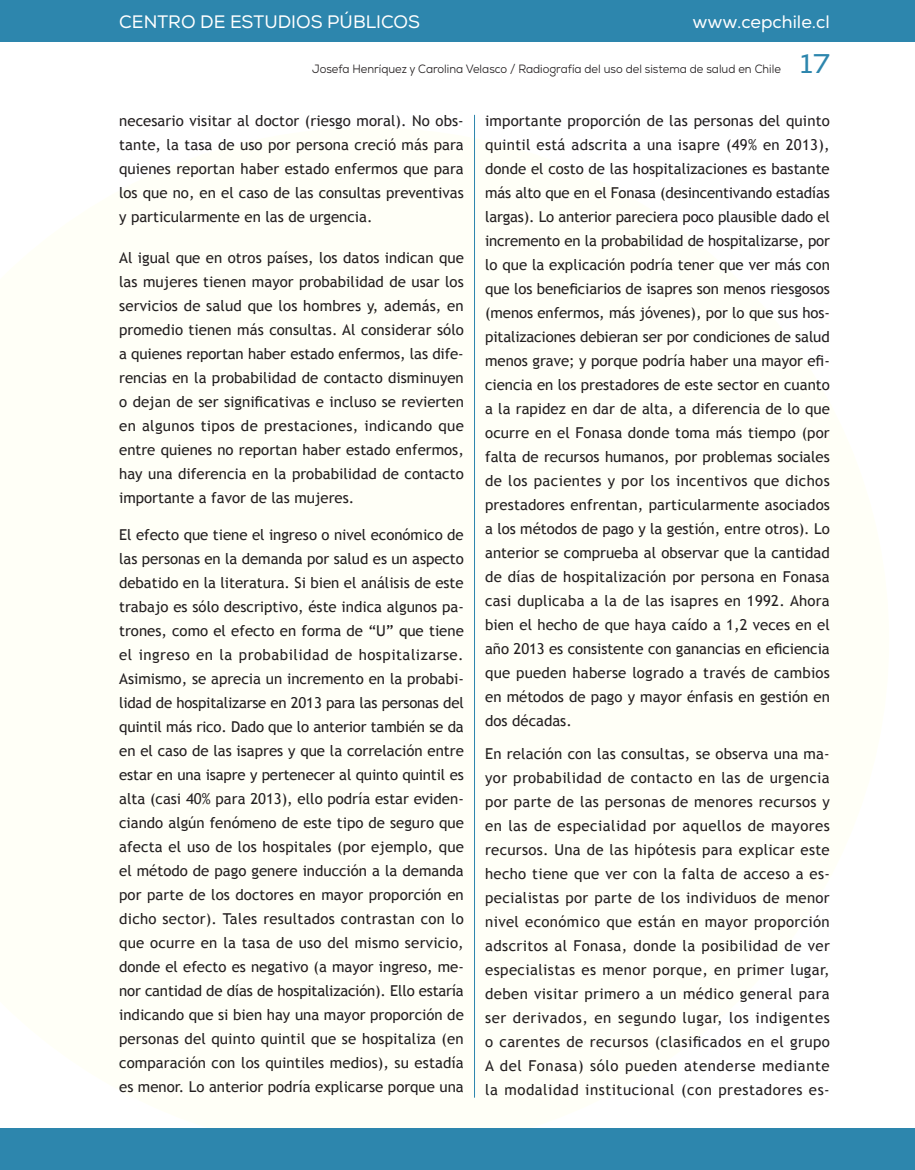
<style>
.page{position:relative;width:915px;height:1170px;background:#fff}
.page>*{position:absolute;margin:0;border:0;box-sizing:border-box;transform-origin:0 0}
.t1{font:27px "Nexa";color:#2d86ad;scale:1.1 1}
.t2{font:18px "Nexa";color:#fff}
.t3{font:15px/24px "Trebuchet MS";color:#231f20;text-align:justify}
.t4{font:12px "Nexa";color:#231f20;scale:.93 1}
</style>
<div class="page">
<hr style="left:474px;top:115px;width:1px;height:982px;background:#2d86ad">
<div style="left:0;top:0;width:914px;height:41px;background:#2d86ad"></div>
<div style="left:0;top:1128px;width:914px;height:41px;background:#2d86ad"></div>
<p class="t2" style="left:119px;top:11px;width:302px">CENTRO DE ESTUDIOS PÚBLICOS</p>
<p class="t2" style="left:692px;top:11px;width:139px">www.cepchile.cl</p>
<p class="t4" style="left:312px;top:62px;width:505px">Josefa Henríquez y Carolina Velasco / Radiografía del uso del sistema de salud en Chile</p>
<p class="t3" style="left:119px;top:109px;width:346px">necesario visitar al doctor (riesgo moral). No obs&shy;tante, la tasa de uso por persona creció más para quienes reportan haber estado enfermos que para los que no, en el caso de las consultas preventivas y particularmente en las de urgencia.</p>
<p class="t3" style="left:119px;top:246px;width:346px">Al igual que en otros países, los datos indican que las mujeres tienen mayor probabilidad de usar los servicios de salud que los hombres y, además, en promedio tienen más consultas. Al considerar sólo a quienes reportan haber estado enfermos, las dife&shy;rencias en la probabilidad de contacto disminuyen o dejan de ser significativas e incluso se revierten en algunos tipos de prestaciones, indicando que entre quienes no reportan haber estado enfermos, hay una diferencia en la probabilidad de contacto importante a favor de las mujeres.</p>
<p class="t3" style="left:119px;top:523px;width:346px">El efecto que tiene el ingreso o nivel económico de las personas en la demanda por salud es un aspecto debatido en la literatura. Si bien el análisis de este trabajo es sólo descriptivo, éste indica algunos pa&shy;trones, como el efecto en forma de “U” que tiene el ingreso en la probabilidad de hospitalizarse.<br>Asimismo, se aprecia un incremento en la probabi&shy;lidad de hospitalizarse en 2013 para las personas del quintil más rico. Dado que lo anterior también se da en el caso de las isapres y que la correlación entre estar en una isapre y pertenecer al quinto quintil es alta (casi 40% para 2013), ello podría estar eviden&shy;ciando algún fenómeno de este tipo de seguro que afecta el uso de los hospitales (por ejemplo, que el método de pago genere inducción a la demanda por parte de los doctores en mayor proporción en dicho sector). Tales resultados contrastan con lo que ocurre en la tasa de uso del mismo servicio, donde el efecto es negativo (a mayor ingreso, me&shy;nor cantidad de días de hospitalización). Ello estaría indicando que si bien hay una mayor proporción de personas del quinto quintil que se hospitaliza (en comparación con los quintiles medios), su estadía es menor. Lo anterior podría explicarse porque una</p>
<h1 class="t1" style="left:799px;top:47px;width:29px">17</h1>
<p class="t3" style="left:485px;top:109px;width:346px">importante proporción de las personas del quinto quintil está adscrita a una isapre (49% en 2013), donde el costo de las hospitalizaciones es bastante más alto que en el Fonasa (desincentivando estadías largas). Lo anterior pareciera poco plausible dado el incremento en la probabilidad de hospitalizarse, por lo que la explicación podría tener que ver más con que los beneficiarios de isapres son menos riesgosos (menos enfermos, más jóvenes), por lo que sus hos&shy;pitalizaciones debieran ser por condiciones de salud menos grave; y porque podría haber una mayor efi&shy;ciencia en los prestadores de este sector en cuanto a la rapidez en dar de alta, a diferencia de lo que ocurre en el Fonasa donde toma más tiempo (por falta de recursos humanos, por problemas sociales de los pacientes y por los incentivos que dichos prestadores enfrentan, particularmente asociados a los métodos de pago y la gestión, entre otros). Lo anterior se comprueba al observar que la cantidad de días de hospitalización por persona en Fonasa casi duplicaba a la de las isapres en 1992. Ahora bien el hecho de que haya caído a 1,2 veces en el año 2013 es consistente con ganancias en eficiencia que pueden haberse logrado a través de cambios en métodos de pago y mayor énfasis en gestión en dos décadas.</p>
<p class="t3" style="left:485px;top:741px;width:346px">En relación con las consultas, se observa una ma&shy;yor probabilidad de contacto en las de urgencia por parte de las personas de menores recursos y en las de especialidad por aquellos de mayores recursos. Una de las hipótesis para explicar este hecho tiene que ver con la falta de acceso a es&shy;pecialistas por parte de los individuos de menor nivel económico que están en mayor proporción adscritos al Fonasa, donde la posibilidad de ver especialistas es menor porque, en primer lugar, deben visitar primero a un médico general para ser derivados, en segundo lugar, los indigentes o carentes de recursos (clasificados en el grupo A del Fonasa) sólo pueden atenderse mediante la modalidad institucional (con prestadores es-</p>
</div>
